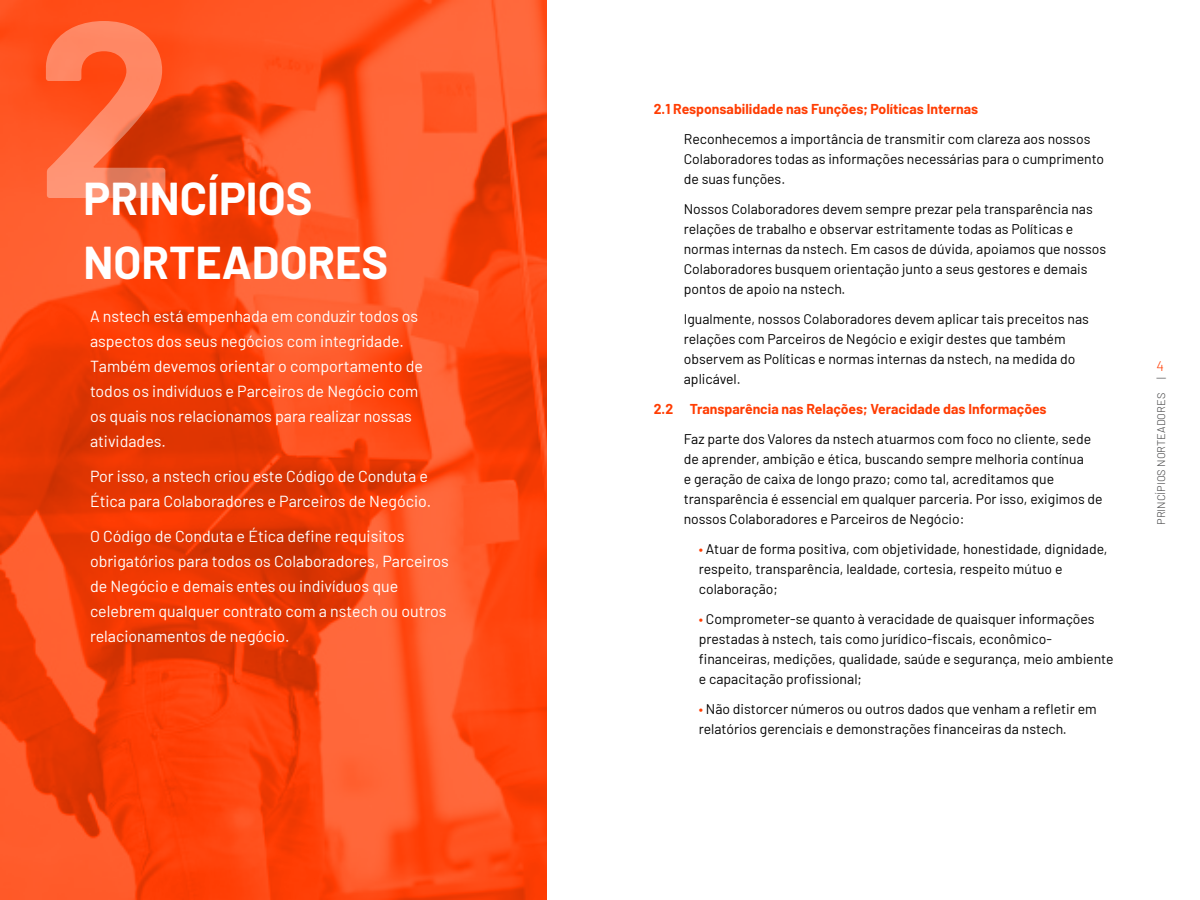
<style>
.page{position:relative;width:1200px;height:900px;background:#fff}
.page>*{position:absolute;margin:0;border:0;box-sizing:border-box;transform-origin:0 0}
.t1{font:700 250px "Barlow";color:#fff}
.t2{font:700 45px "Barlow";color:#fff}
.t3{font:16px/25px "Barlow";color:#fff}
.Recuado_com_alt_7{font:14px/20px "Barlow";color:#000}
.t4{font:700 14px "Barlow";color:#ff3d03}
.t5{font:300 14px "Barlow";color:#ff3d03}
.t6{font:300 11px "Barlow";color:#3e3e3f}
.s1{color:#ff3d03}
</style>
<div class="page">
<img style="left:0;top:0;width:546px;height:900px">
<h1 class="t1" style="left:36px;top:-77px;width:141px">2</h1>
<p class="t2" style="left:84px;top:165px;width:230px">PRINCÍPIOS</p>
<p class="t2" style="left:84px;top:229px;width:306px">NORTEADORES</p>
<p class="t3" style="left:90px;top:303px;width:334px">A nstech está empenhada em conduzir todos os aspectos dos seus negócios com integridade.<br>Também devemos orientar o comportamento de todos os indivíduos e Parceiros de Negócio com os quais nos relacionamos para realizar nossas atividades.</p>
<p class="t3" style="left:90px;top:463px;width:343px">Por isso, a nstech criou este Código de Conduta e<br>Ética para Colaboradores e Parceiros de Negócio.</p>
<p class="t3" style="left:90px;top:523px;width:360px">O Código de Conduta e Ética define requisitos obrigatórios para todos os Colaboradores, Parceiros de Negócio e demais entes ou indivíduos que celebrem qualquer contrato com a nstech ou outros relacionamentos de negócio.</p>
<p class="t4" style="left:654px;top:99px;width:326px">2.1 Responsabilidade nas Funções; Políticas Internas</p>
<p class="Recuado_com_alt_7" style="left:684px;top:128px;width:422px">Reconhecemos a importância de transmitir com clareza aos nossos<br>Colaboradores todas as informações necessárias para o cumprimento de suas funções.</p>
<p class="Recuado_com_alt_7" style="left:684px;top:198px;width:424px">Nossos Colaboradores devem sempre prezar pela transparência nas relações de trabalho e observar estritamente todas as Políticas e normas internas da nstech. Em casos de dúvida, apoiamos que nossos Colaboradores busquem orientação junto a seus gestores e demais pontos de apoio na nstech.</p>
<p class="Recuado_com_alt_7" style="left:684px;top:308px;width:407px">Igualmente, nossos Colaboradores devem aplicar tais preceitos nas relações com Parceiros de Negócio e exigir destes que também observem as Políticas e normas internas da nstech, na medida do aplicável.</p>
<p class="t4" style="left:654px;top:399px;width:394px">2.2 Transparência nas Relações; Veracidade das Informações</p>
<p class="Recuado_com_alt_7" style="left:684px;top:428px;width:420px">Faz parte dos Valores da nstech atuarmos com foco no cliente, sede de aprender, ambição e ética, buscando sempre melhoria contínua<br>e geração de caixa de longo prazo; como tal, acreditamos que transparência é essencial em qualquer parceria. Por isso, exigimos de nossos Colaboradores e Parceiros de Negócio:</p>
<p class="Recuado_com_alt_7" style="left:699px;top:538px;width:410px"><span class="s1">•</span> Atuar de forma positiva, com objetividade, honestidade, dignidade, respeito, transparência, lealdade, cortesia, respeito mútuo e colaboração;</p>
<p class="Recuado_com_alt_7" style="left:699px;top:608px;width:416px"><span class="s1">•</span> Comprometer-se quanto à veracidade de quaisquer informações prestadas à nstech, tais como jurídico-fiscais, econômico&shy;financeiras, medições, qualidade, saúde e segurança, meio ambiente e capacitação profissional;</p>
<p class="Recuado_com_alt_7" style="left:699px;top:698px;width:399px"><span class="s1">•</span> Não distorcer números ou outros dados que venham a refletir em relatórios gerenciais e demonstrações financeiras da nstech.</p>
<p class="t5" style="left:1157px;top:356px;width:9px">4</p>
<p class="t6" style="left:1153px;top:525px;width:133px;rotate:-90deg">PRINCÍPIOS NORTEADORES</p>
<p class="t6" style="left:1153px;top:379px;width:3px;rotate:-90deg">|</p>
</div>
